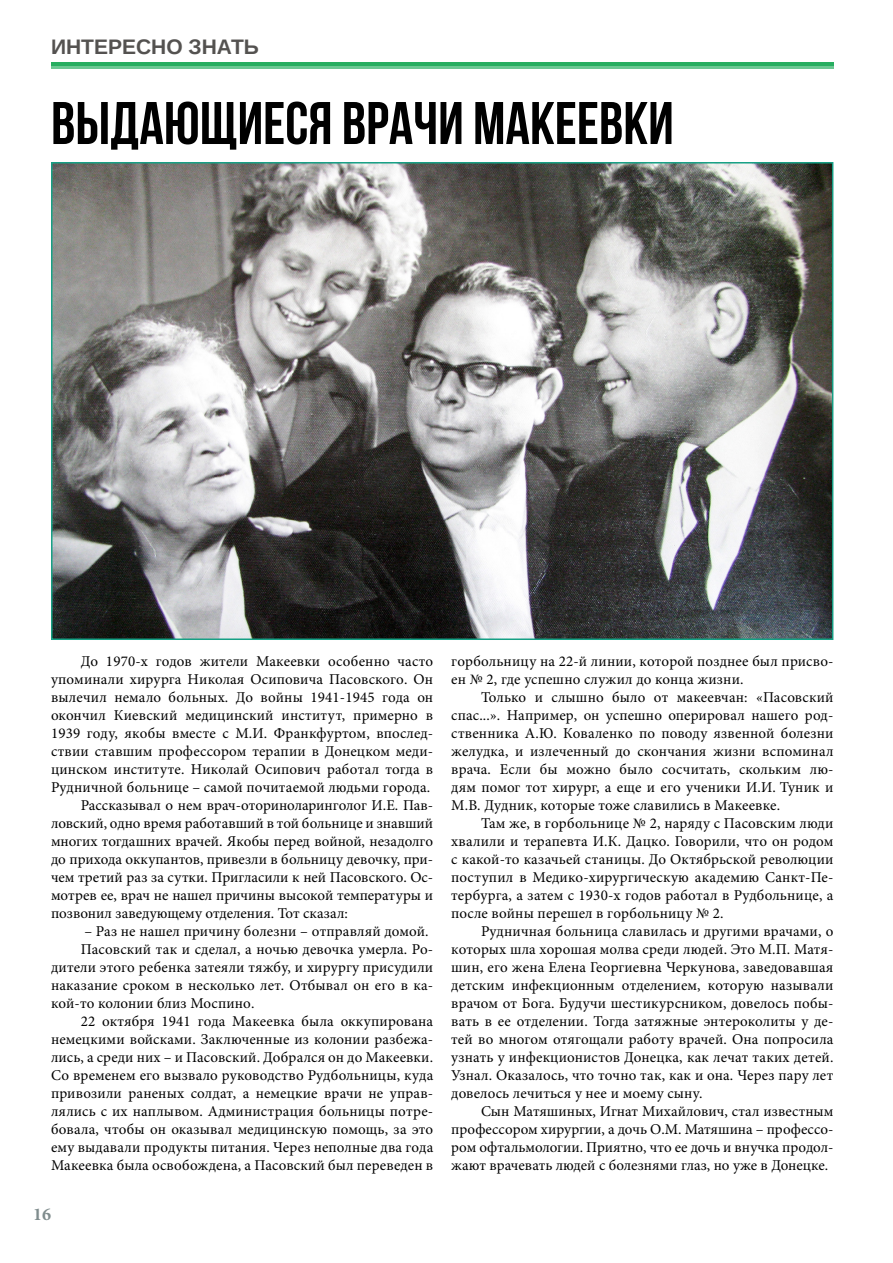
<style>
.page{position:relative;width:893px;height:1263px;background:#fff}
.page>*{position:absolute;margin:0;border:0;box-sizing:border-box;transform-origin:0 0}
.t1{font:700 60px "Bebas Neue";color:#000}
.t2{font:700 21px "Arimo";color:#545250}
.t3{font:700 18px "Minion Pro";color:#7f8c8d}
.t4{font:15px/18px "Minion Pro";letter-spacing:.01em;color:#000;text-align:justify}
</style>
<div class="page">
<svg style="left:51px;top:63px;width:782px;height:4px;fill:#27ae60"></svg>
<hr style="left:51px;top:67px;width:782px;height:2px;background:#6cc893">
<img style="left:54px;top:165px;width:776px;height:472px">
<div style="left:51px;top:162px;width:782px;height:478px;border:2px solid #16a085"></div>
<h2 class="t2" style="left:51px;top:32px;width:209px">ИНТЕРЕСНО ЗНАТЬ</h2>
<h1 class="t1" style="left:51px;top:90px;width:624px">Выдающиеся ВРАЧИ МАКЕЕВКИ</h1>
<p class="t4" style="left:81px;top:652px;width:354px">До 1970-х годов жители Макеевки особенно часто</p>
<p class="t4" style="left:51px;top:670px;width:384px">упоминали хирурга Николая Осиповича Пасовского. Он</p>
<p class="t4" style="left:51px;top:688px;width:384px">вылечил немало больных. До войны 1941-1945 года он</p>
<p class="t4" style="left:51px;top:706px;width:384px">окончил Киевский медицинский институт, примерно в</p>
<p class="t4" style="left:51px;top:724px;width:384px">1939 году, якобы вместе с М.И. Франкфуртом, впослед-</p>
<p class="t4" style="left:51px;top:742px;width:384px">ствии ставшим профессором терапии в Донецком меди-</p>
<p class="t4" style="left:51px;top:760px;width:384px">цинском институте. Николай Осипович работал тогда в</p>
<p class="t4" style="left:51px;top:778px;width:381px">Рудничной больнице – самой почитаемой людьми города.</p>
<p class="t4" style="left:81px;top:796px;width:354px">Рассказывал о нем врач-оториноларинголог И.Е. Пав-</p>
<p class="t4" style="left:51px;top:814px;width:384px">ловский, одно время работавший в той больнице и знавший</p>
<p class="t4" style="left:51px;top:832px;width:384px">многих тогдашних врачей. Якобы перед войной, незадолго</p>
<p class="t4" style="left:51px;top:850px;width:384px">до прихода оккупантов, привезли в больницу девочку, при-</p>
<p class="t4" style="left:51px;top:868px;width:384px">чем третий раз за сутки. Пригласили к ней Пасовского. Ос-</p>
<p class="t4" style="left:51px;top:886px;width:384px">мотрев ее, врач не нашел причины высокой температуры и</p>
<p class="t4" style="left:51px;top:904px;width:298px">позвонил заведующему отделения. Тот сказал:</p>
<p class="t4" style="left:84px;top:922px;width:346px">– Раз не нашел причину болезни – отправляй домой.</p>
<p class="t4" style="left:81px;top:940px;width:354px">Пасовский так и сделал, а ночью девочка умерла. Ро-</p>
<p class="t4" style="left:51px;top:958px;width:384px">дители этого ребенка затеяли тяжбу, и хирургу присудили</p>
<p class="t4" style="left:51px;top:976px;width:384px">наказание сроком в несколько лет. Отбывал он его в ка-</p>
<p class="t4" style="left:51px;top:994px;width:205px">кой-то колонии близ Моспино.</p>
<p class="t4" style="left:81px;top:1012px;width:354px">22 октября 1941 года Макеевка была оккупирована</p>
<p class="t4" style="left:51px;top:1030px;width:384px">немецкими войсками. Заключенные из колонии разбежа-</p>
<p class="t4" style="left:51px;top:1048px;width:384px">лись, а среди них – и Пасовский. Добрался он до Макеевки.</p>
<p class="t4" style="left:51px;top:1066px;width:384px">Со временем его вызвало руководство Рудбольницы, куда</p>
<p class="t4" style="left:51px;top:1084px;width:384px">привозили раненых солдат, а немецкие врачи не управ-</p>
<p class="t4" style="left:51px;top:1102px;width:384px">лялись с их наплывом. Администрация больницы потре-</p>
<p class="t4" style="left:51px;top:1120px;width:384px">бовала, чтобы он оказывал медицинскую помощь, за это</p>
<p class="t4" style="left:51px;top:1138px;width:384px">ему выдавали продукты питания. Через неполные два года</p>
<p class="t4" style="left:51px;top:1156px;width:384px">Макеевка была освобождена, а Пасовский был переведен в</p>
<p class="t3" style="left:33px;top:1202px;width:19px">16</p>
<p class="t4" style="left:451px;top:652px;width:384px">горбольницу на 22-й линии, которой позднее был присво&shy;ен № 2, где успешно служил до конца жизни.</p>
<p class="t4" style="left:451px;top:688px;width:384px;text-indent:30px">Только и слышно было от макеевчан: «Пасовский спас...». Например, он успешно оперировал нашего род&shy;ственника А.Ю. Коваленко по поводу язвенной болезни желудка, и излеченный до скончания жизни вспоминал врача. Если бы можно было сосчитать, скольким лю&shy;дям помог тот хирург, а еще и его ученики И.И. Туник и М.В. Дудник, которые тоже славились в Макеевке.</p>
<p class="t4" style="left:451px;top:814px;width:384px;text-indent:30px">Там же, в горбольнице № 2, наряду с Пасовским люди хвалили и терапевта И.К. Дацко. Говорили, что он родом с какой-то казачьей станицы. До Октябрьской революции поступил в Медико-хирургическую академию Санкт-Пе&shy;тербурга, а затем с 1930-х годов работал в Рудбольнице, а после войны перешел в горбольницу № 2.</p>
<p class="t4" style="left:451px;top:922px;width:384px;text-indent:30px">Рудничная больница славилась и другими врачами, о которых шла хорошая молва среди людей. Это М.П. Матя&shy;шин, его жена Елена Георгиевна Черкунова, заведовавшая детским инфекционным отделением, которую называли врачом от Бога. Будучи шестикурсником, довелось побы&shy;вать в ее отделении. Тогда затяжные энтероколиты у де&shy;тей во многом отягощали работу врачей. Она попросила узнать у инфекционистов Донецка, как лечат таких детей.<br>Узнал. Оказалось, что точно так, как и она. Через пару лет довелось лечиться у нее и моему сыну.</p>
<p class="t4" style="left:451px;top:1102px;width:384px;text-indent:30px">Сын Матяшиных, Игнат Михайлович, стал известным профессором хирургии, а дочь О.М. Матяшина – профессо&shy;ром офтальмологии. Приятно, что ее дочь и внучка продол&shy;жают врачевать людей с болезнями глаз, но уже в Донецке.</p>
</div>
